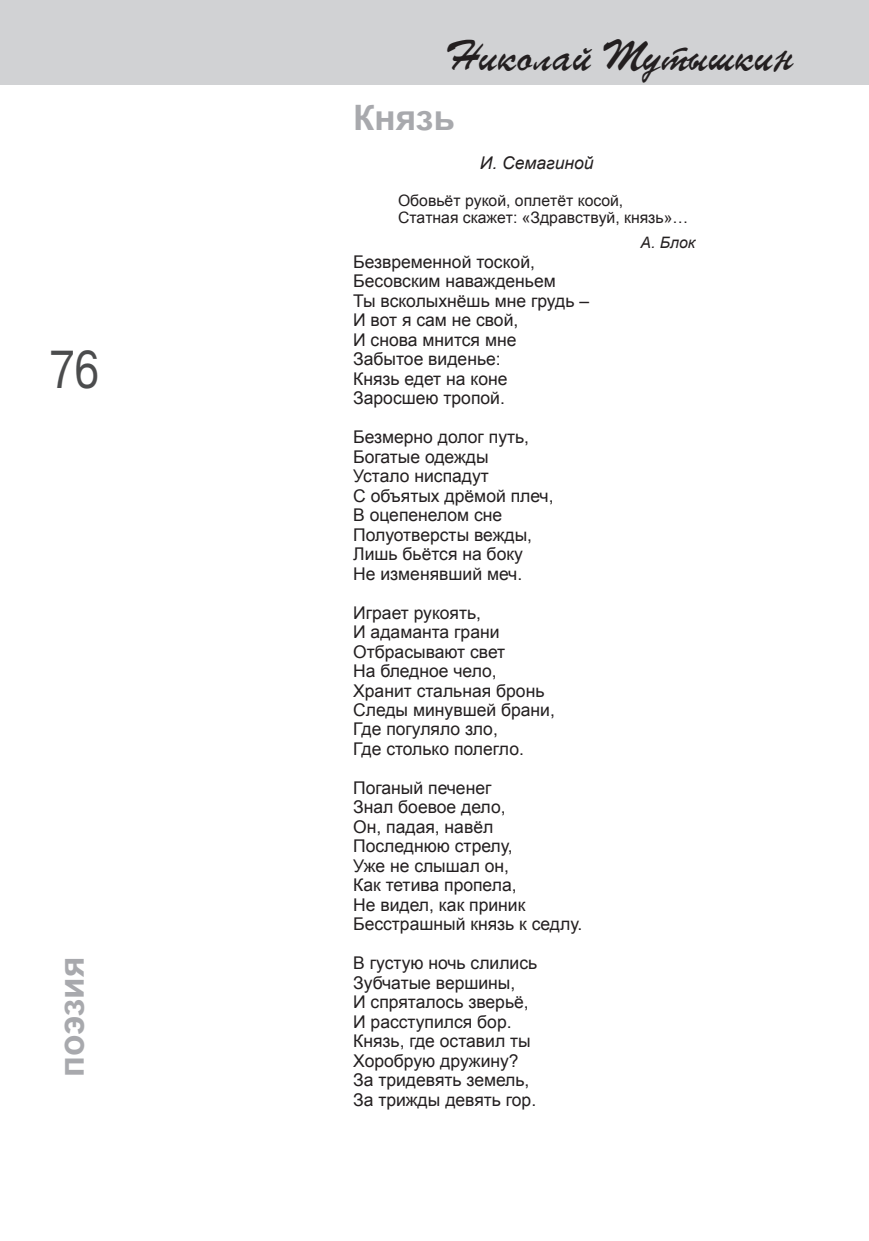
<style>
.page{position:relative;width:869px;height:1241px;background:#fff}
.page>*{position:absolute;margin:0;border:0;box-sizing:border-box;transform-origin:0 0}
.t1{font:49px "TT Arial";color:#4b4c4d;scale:.8 1}
.t2{font:42px "TT Parsec";color:#231f20}
.t3{font:700 35px "Arial";color:#a8a9ad}
.t4{font:17.5px/19.4px "Arial";color:#231f20}
.t5{font:15.75px/17.5px "Arial";color:#231f20}
.t6{font:italic 15.75px "Arial";color:#231f20}
</style>
<div class="page">
<div style="left:0;top:0;width:868px;height:84px;background:#d1d2d4"></div>
<h1 class="t1" style="left:50px;top:342px;width:63px">76</h1>
<h3 class="t3" style="left:52px;top:1076px;width:122px;rotate:-90deg">поэзия</h3>
<h2 class="t2" style="left:443px;top:32px;width:352px">Николай Тутышкин</h2>
<h3 class="t3" style="left:353px;top:98px;width:103px">Князь</h3>
<p class="t5" style="left:398px;top:191px;width:291px">Обовьёт рукой, оплетёт косой,<br>Статная скажет: «Здравствуй, князь»…</p>
<p class="t6" style="left:640px;top:234px;width:56px">А. Блок</p>
<p class="t4" style="left:353px;top:252px;width:237px">Безвременной тоской,<br>Бесовским наважденьем<br>Ты всколыхнёшь мне грудь –<br>И вот я сам не свой,<br>И снова мнится мне<br>Забытое виденье:<br>Князь едет на коне<br>Заросшею тропой.</p>
<p class="t4" style="left:353px;top:427px;width:202px">Безмерно долог путь,<br>Богатые одежды<br>Устало ниспадут<br>С объятых дрёмой плеч,<br>В оцепенелом сне<br>Полуотверсты вежды,<br>Лишь бьётся на боку<br>Не изменявший меч.</p>
<p class="t4" style="left:353px;top:602px;width:203px">Играет рукоять,<br>И адаманта грани<br>Отбрасывают свет<br>На бледное чело,<br>Хранит стальная бронь<br>Следы минувшей брани,<br>Где погуляло зло,<br>Где столько полегло.</p>
<p class="t4" style="left:353px;top:778px;width:230px">Поганый печенег<br>Знал боевое дело,<br>Он, падая, навёл<br>Последнюю стрелу,<br>Уже не слышал он,<br>Как тетива пропела,<br>Не видел, как приник<br>Бесстрашный князь к седлу.</p>
<p class="t4" style="left:353px;top:953px;width:185px">В густую ночь слились<br>Зубчатые вершины,<br>И спряталось зверьё,<br>И расступился бор.<br>Князь, где оставил ты<br>Хоробрую дружину?<br>За тридевять земель,<br>За трижды девять гор.</p>
</div>
